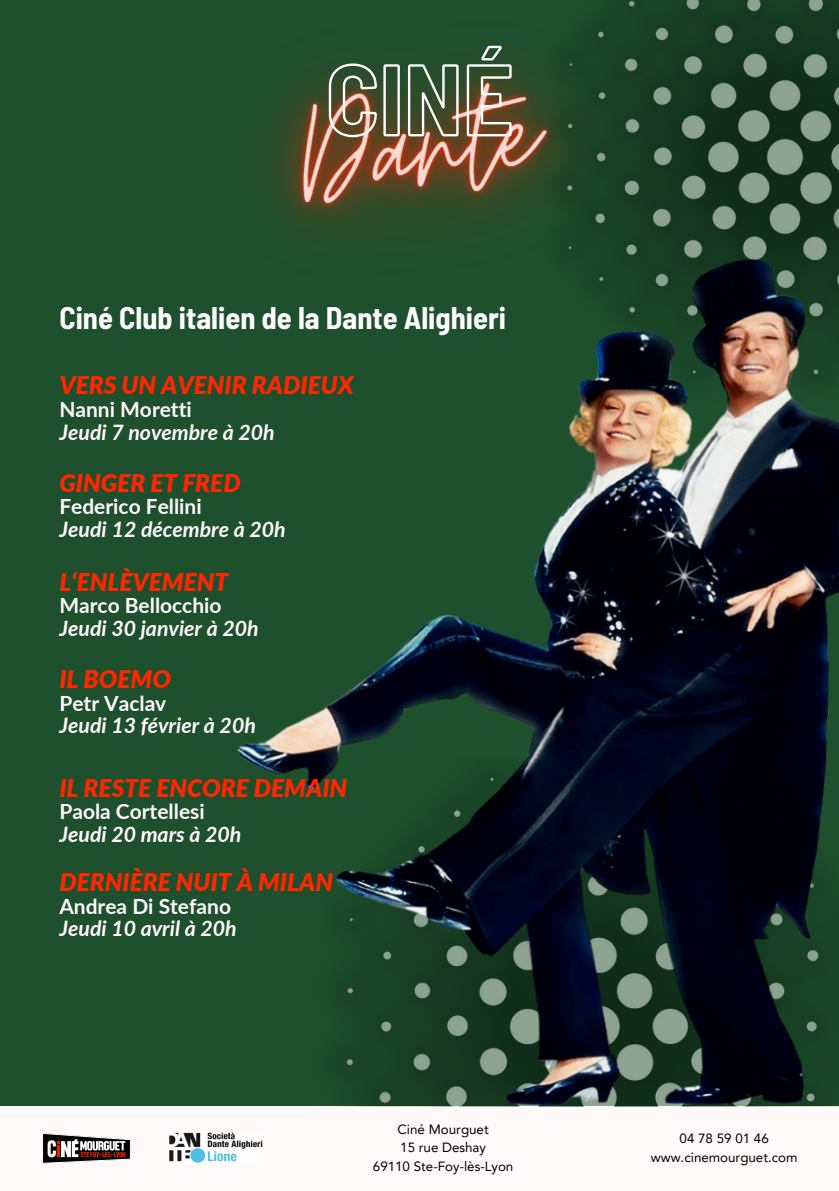
<style>
.page{position:relative;width:839px;height:1191px;background:#fff}
.page>*{position:absolute;margin:0;border:0;box-sizing:border-box;transform-origin:0 0}
.t1{font:700 semi-condensed 30.4px "Barlow";color:#fff}
.t2{font:italic 900 24.4px "Lato";color:#ff2600}
.t3{font:italic 700 21.2px "Lato";color:#fffaf9}
.t4{font:700 21px "Lato";color:#fffaf9}
.t5{font:13.4px "Avenir LT Pro";color:#000}
</style>
<div class="page">
<div style="left:0;top:0;width:838px;height:1106px;background:#1e502d"></div>
<img style="left:811px;top:0;width:27px;height:237px">
<img style="left:271px;top:0;width:540px;height:237px">
<svg style="left:327px;top:45px;width:186px;height:93px"></svg>
<div style="left:0;top:1107px;width:838px;height:84px;background:#fffaf9"></div>
<img style="left:237px;top:237px;width:601px;height:870px">
<img style="left:42px;top:1134px;width:89px;height:30px">
<img style="left:169px;top:1132px;width:93px;height:31px">
<p class="t1" style="left:59px;top:298px;width:448px">Ciné Club italien de la Dante Alighieri</p>
<h5 class="t2" style="left:59px;top:370px;width:296px">VERS UN AVENIR RADIEUX</h5>
<h5 class="t4" style="left:59px;top:396px;width:134px">Nanni Moretti</h5>
<h5 class="t3" style="left:59px;top:419px;width:217px">Jeudi 7 novembre à 20h</h5>
<h4 class="t2" style="left:59px;top:468px;width:183px">GINGER ET FRED</h4>
<h4 class="t4" style="left:59px;top:494px;width:144px">Federico Fellini</h4>
<h4 class="t3" style="left:59px;top:516px;width:228px">Jeudi 12 décembre à 20h</h4>
<h4 class="t2" style="left:59px;top:567px;width:170px">L‘ENLÈVEMENT</h4>
<h4 class="t4" style="left:59px;top:593px;width:164px">Marco Bellocchio</h4>
<h4 class="t3" style="left:59px;top:615px;width:201px">Jeudi 30 janvier à 20h</h4>
<p class="t2" style="left:59px;top:664px;width:113px">IL BOEMO</p>
<p class="t4" style="left:59px;top:690px;width:108px">Petr Vaclav</p>
<p class="t3" style="left:59px;top:712px;width:198px">Jeudi 13 février à 20h</p>
<p class="t2" style="left:59px;top:773px;width:289px">IL RESTE ENCORE DEMAIN</p>
<p class="t4" style="left:59px;top:799px;width:147px">Paola Cortellesi</p>
<p class="t3" style="left:59px;top:821px;width:183px">Jeudi 20 mars à 20h</p>
<p class="t2" style="left:59px;top:867px;width:275px">DERNIÈRE NUIT À MILAN</p>
<p class="t4" style="left:59px;top:893px;width:173px">Andrea Di Stefano</p>
<p class="t3" style="left:59px;top:915px;width:179px">Jeudi 10 avril à 20h</p>
<h2 class="t5" style="left:397px;top:1124px;width:93px">Ciné Mourguet</h2>
<h3 class="t5" style="left:400px;top:1142px;width:87px">15 rue Deshay</h3>
<h4 class="t5" style="left:373px;top:1161px;width:142px">69110 Ste-Foy-lès-Lyon</h4>
<h5 class="t5" style="left:679px;top:1133px;width:91px">04 78 59 01 46</h5>
<h5 class="t5" style="left:651px;top:1152px;width:148px">www.cinemourguet.com</h5>
</div>
